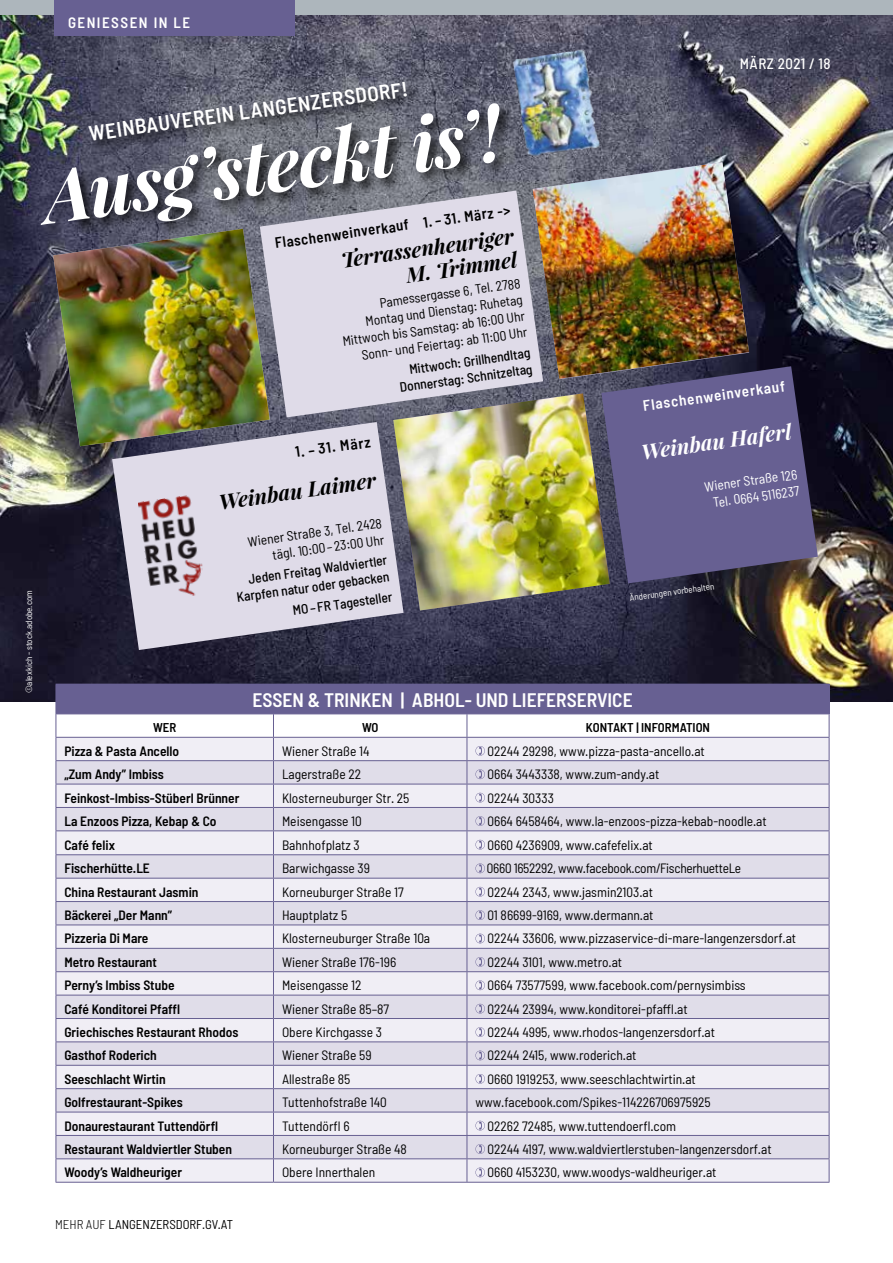
<style>
.page{position:relative;width:893px;height:1263px;background:#fff}
.page>*{position:absolute;margin:0;border:0;box-sizing:border-box;transform-origin:0 0}
.t1{font:italic 700 73.5px "Playfair Display";color:#fff}
.t2{font:italic 700 21px/24px "Playfair Display";color:#000;text-align:right}
.t3{font:600 semi-condensed 21px "Barlow";color:#fff}
.t4{font:italic 700 21px "Playfair Display";color:#fff}
.t5{font:600 semi-condensed 19.5px "Barlow";color:#fff}
.t6{font:600 semi-condensed 15px "Barlow";color:#000}
.t7{font:600 semi-condensed 15px "Barlow";letter-spacing:.1em;color:#fff}
.t8{font:500 semi-condensed 15px "Barlow";letter-spacing:.03em;color:#fff}
.t9{font:semi-condensed 13.5px/16.5px "Barlow";color:#000;text-align:right}
.t10{font:600 semi-condensed 13.5px "Barlow";color:#000}
.t11{font:500 semi-condensed 13.5px/16.5px "Barlow";color:#000;text-align:right}
.t12{font:semi-condensed 13.5px "Barlow";letter-spacing:-.02em;color:#000}
.t13{font:semi-condensed 13.5px/16.5px "Barlow";color:#fff;text-align:center}
.t14{font:semi-condensed 12.75px "Barlow";color:#000}
.t15{font:600 semi-condensed 12.75px "Barlow";color:#000}
.t16{font:semi-condensed 9px "Barlow";color:#fff}
.s1{font-weight:300}
</style>
<div class="page">
<img style="left:0;top:15px;width:893px;height:687px">
<img style="left:533px;top:162px;width:216px;height:217px">
<div style="left:56px;top:684px;width:773px;height:30px;background:#676092"></div>
<hr style="left:829px;top:684px;width:1px;height:30px;background:#676092">
<hr style="left:56px;top:1182px;width:217px;height:1px;background:#676092">
<hr style="left:273px;top:1182px;width:194px;height:1px;background:#676092">
<hr style="left:467px;top:1182px;width:362px;height:1px;background:#676092">
<svg style="left:56px;top:714px;width:774px;height:468px;background:#e2e0eb"></svg>
<img style="left:393px;top:393px;width:217px;height:217px">
<svg style="left:601px;top:366px;width:217px;height:217px;background:#5b557f"></svg>
<img style="left:53px;top:239px;width:217px;height:207px">
<svg style="left:260px;top:191px;width:283px;height:226px;background:#cbc7d2"></svg>
<div style="left:38px;top:79px;width:477px;height:160px;background:#000;opacity:.75"></div>
<svg style="left:112px;top:422px;width:292px;height:228px;background:#b7b4c1"></svg>
<img style="left:138px;top:495px;width:68px;height:106px">
<div style="left:0;top:0;width:893px;height:15px;background:#adb6bc"></div>
<div style="left:54px;top:0;width:241px;height:35px;background:#676092"></div>
<img style="left:512px;top:49px;width:88px;height:110px">
<p class="t7" style="left:68px;top:13px;width:124px">GENIESSEN IN LE</p>
<p class="t8" style="left:740px;top:54px;width:92px">MÄRZ 2021 / 18</p>
<h2 class="t3" style="left:87px;top:120px;width:323px;rotate:-8deg">WEINBAUVEREIN LANGENZERSDORF!</h2>
<h1 class="t1" style="left:37px;top:147px;width:463px;rotate:-8deg">Ausg ’steckt is’!</h1>
<p class="t6" style="left:274px;top:234px;width:239px;rotate:-8deg">Flaschenweinverkauf 1. – 31. März -&gt;</p>
<h2 class="t2" style="left:340px;top:247px;width:175px;rotate:-8deg">Terrassenheuriger<br>M. Trimmel</h2>
<p class="t9" style="left:337px;top:300px;width:186px;rotate:-8deg">Pamessergasse 6, Tel. 2788<br>Montag und Dienstag: Ruhetag<br>Mittwoch bis Samstag: ab 16:00 Uhr<br>Sonn- und Feiertag: ab 11:00 Uhr</p>
<p class="t11" style="left:396px;top:363px;width:135px;rotate:-8deg">Mittwoch: Grillhendltag<br>Donnerstag: Schnitzeltag</p>
<p class="t7" style="left:642px;top:396px;width:145px;rotate:-8deg">Flaschenweinverkauf</p>
<h2 class="t4" style="left:639px;top:438px;width:153px;rotate:-8deg">Weinbau Haferl</h2>
<p class="t13" style="left:703px;top:479px;width:95px;rotate:-8deg">Wiener Straße 126<br>Tel. 0664 5116237</p>
<p class="t6" style="left:294px;top:443px;width:77px;rotate:-8deg">1. – 31. März</p>
<h2 class="t2" style="left:217px;top:489px;width:160px;rotate:-8deg">Weinbau Laimer</h2>
<p class="t9" style="left:247px;top:533px;width:137px;rotate:-8deg">Wiener Straße 3, Tel. 2428 tägl. 10:00 – 23:00 Uhr</p>
<p class="t11" style="left:233px;top:573px;width:155px;rotate:-8deg">Jeden Freitag Waldviertler<br>Karpfen natur oder gebacken</p>
<p class="t16" style="left:23px;top:693px;width:104px;rotate:-90deg">©alexkich - stock.adobe.com</p>
<p class="t16" style="left:629px;top:592px;width:87px;rotate:-8deg">Änderungen vorbehalten</p>
<p class="t11" style="left:292px;top:602px;width:102px;rotate:-8deg">MO– FR Tagesteller</p>
<h3 class="t5" style="left:252px;top:688px;width:382px">ESSEN &amp; TRINKEN | ABHOL- UND LIEFERSERVICE</h3>
<p class="t15" style="left:153px;top:719px;width:25px">WER</p>
<p class="t15" style="left:362px;top:719px;width:18px">WO</p>
<p class="t15" style="left:586px;top:719px;width:126px">KONTAKT | INFORMATION</p>
<p class="t10" style="left:64px;top:742px;width:116px">Pizza &amp; Pasta Ancello</p>
<p class="t9" style="left:282px;top:742px;width:89px">Wiener Straße 14</p>
<p class="t9" style="left:488px;top:742px;width:219px">02244 29298, www.pizza-pasta-ancello.at</p>
<p class="t10" style="left:64px;top:766px;width:101px">„Zum Andy” Imbiss</p>
<p class="t9" style="left:282px;top:766px;width:81px">Lagerstraße 22</p>
<p class="t9" style="left:488px;top:766px;width:173px">0664 3443338, www.zum-andy.at</p>
<p class="t10" style="left:64px;top:789px;width:177px">Feinkost-Imbiss-Stüberl Brünner</p>
<p class="t9" style="left:282px;top:789px;width:129px">Klosterneuburger Str. 25</p>
<p class="t9" style="left:488px;top:789px;width:68px">02244 30333</p>
<p class="t10" style="left:64px;top:813px;width:154px">La Enzoos Pizza, Kebap &amp; Co</p>
<p class="t9" style="left:282px;top:812px;width:81px">Meisengasse 10</p>
<p class="t9" style="left:488px;top:812px;width:281px">0664 6458464, www.la-enzoos-pizza-kebab-noodle.at</p>
<p class="t10" style="left:64px;top:836px;width:52px">Café felix</p>
<p class="t9" style="left:282px;top:836px;width:79px">Bahnhofplatz 3</p>
<p class="t9" style="left:488px;top:836px;width:167px">0660 4236909, www.cafefelix.at</p>
<p class="t10" style="left:64px;top:860px;width:87px">Fischerhütte.LE</p>
<p class="t9" style="left:282px;top:860px;width:90px">Barwichgasse 39</p>
<p class="t12" style="left:487px;top:860px;width:256px">0660 1652292, www.facebook.com/FischerhuetteLe</p>
<p class="t10" style="left:64px;top:883px;width:136px">China Restaurant Jasmin</p>
<p class="t9" style="left:282px;top:883px;width:123px">Korneuburger Straße 17</p>
<p class="t9" style="left:488px;top:883px;width:167px">02244 2343, www.jasmin2103.at</p>
<p class="t10" style="left:64px;top:907px;width:109px">Bäckerei „Der Mann”</p>
<p class="t9" style="left:282px;top:906px;width:67px">Hauptplatz 5</p>
<p class="t9" style="left:488px;top:906px;width:167px">01 86699-9169, www.dermann.at</p>
<p class="t10" style="left:64px;top:930px;width:86px">Pizzeria Di Mare</p>
<p class="t9" style="left:282px;top:930px;width:150px">Klosterneuburger Straße 10a</p>
<p class="t9" style="left:488px;top:930px;width:310px">02244 33606, www.pizzaservice-di-mare-langenzersdorf.at</p>
<p class="t10" style="left:64px;top:953px;width:94px">Metro Restaurant</p>
<p class="t9" style="left:282px;top:953px;width:116px">Wiener Straße 176-196</p>
<p class="t9" style="left:488px;top:953px;width:136px">02244 3101, www.metro.at</p>
<p class="t10" style="left:64px;top:977px;width:112px">Perny’s Imbiss Stube</p>
<p class="t9" style="left:282px;top:977px;width:81px">Meisengasse 12</p>
<p class="t9" style="left:488px;top:977px;width:260px">0664 73577599, www.facebook.com/pernysimbiss</p>
<p class="t10" style="left:64px;top:1000px;width:117px">Café Konditorei Pfaffl</p>
<p class="t9" style="left:282px;top:1000px;width:109px">Wiener Straße 85–87</p>
<p class="t9" style="left:488px;top:1000px;width:202px">02244 23994, www.konditorei-pfaffl.at</p>
<p class="t10" style="left:64px;top:1024px;width:176px">Griechisches Restaurant Rhodos</p>
<p class="t9" style="left:282px;top:1023px;width:102px">Obere Kirchgasse 3</p>
<p class="t9" style="left:488px;top:1023px;width:229px">02244 4995, www.rhodos-langenzersdorf.at</p>
<p class="t10" style="left:64px;top:1047px;width:94px">Gasthof Roderich</p>
<p class="t9" style="left:282px;top:1047px;width:91px">Wiener Straße 59</p>
<p class="t9" style="left:488px;top:1047px;width:150px">02244 2415, www.roderich.at</p>
<p class="t10" style="left:64px;top:1070px;width:103px">Seeschlacht Wirtin</p>
<p class="t9" style="left:282px;top:1070px;width:70px">Allestraße 85</p>
<p class="t9" style="left:488px;top:1070px;width:210px">0660 1919253, www.seeschlachtwirtin.at</p>
<p class="t10" style="left:64px;top:1094px;width:120px">Golfrestaurant-Spikes</p>
<p class="t9" style="left:282px;top:1094px;width:106px">Tuttenhofstraße 140</p>
<p class="t9" style="left:475px;top:1094px;width:237px">www.facebook.com/Spikes-114226706975925</p>
<p class="t10" style="left:64px;top:1117px;width:155px">Donaurestaurant Tuttendörfl</p>
<p class="t9" style="left:282px;top:1117px;width:69px">Tuttendörfl 6</p>
<p class="t9" style="left:488px;top:1117px;width:190px">02262 72485, www.tuttendoerfl.com</p>
<p class="t10" style="left:64px;top:1140px;width:169px">Restaurant Waldviertler Stuben</p>
<p class="t9" style="left:282px;top:1140px;width:126px">Korneuburger Straße 48</p>
<p class="t9" style="left:488px;top:1140px;width:286px">02244 4197, www.waldviertlerstuben-langenzersdorf.at</p>
<p class="t10" style="left:64px;top:1164px;width:119px">Woody’s Waldheuriger</p>
<p class="t9" style="left:282px;top:1164px;width:95px">Obere Innerthalen</p>
<p class="t9" style="left:488px;top:1164px;width:230px">0660 4153230, www.woodys-waldheuriger.at</p>
<p class="t14" style="left:55px;top:1216px;width:179px"><span class="s1">MEHR AUF</span> LANGENZERSDORF.GV.AT</p>
</div>
